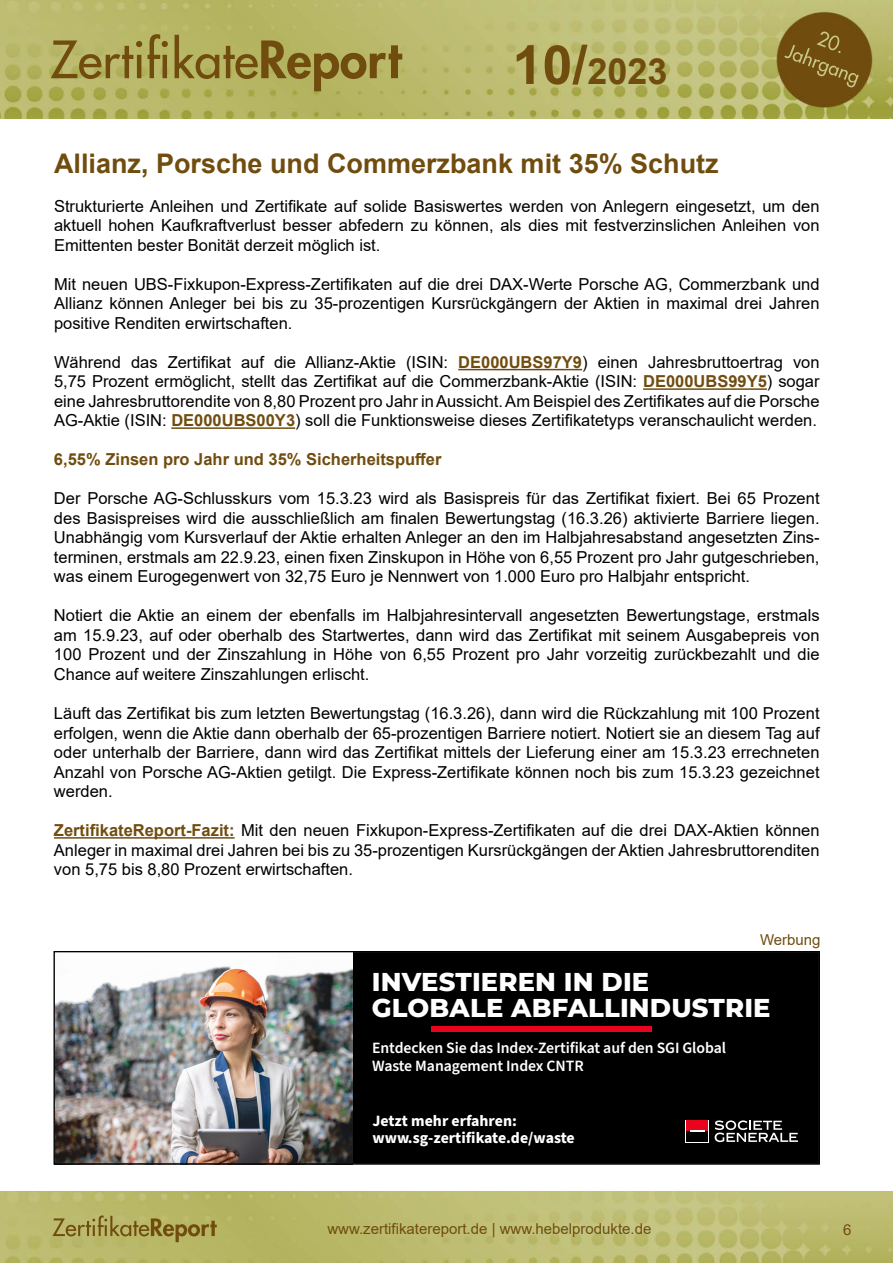
<style>
.page{position:relative;width:893px;height:1263px;background:#fff}
.page>*{position:absolute;margin:0;border:0;box-sizing:border-box;transform-origin:0 0}
.t1{font:700 36px "Arial";color:#704d0f}
.t2{font:700 27px "Arial";color:#704d0f}
.t3{font:100 25.8px/25.8px "Montserrat";letter-spacing:.005em;color:#fff}
.t4{font:16.5px/19.5px "Arial";color:#000;text-align:justify}
.t5{font:700 16.5px "Arial";color:#704d0f}
.t6{font:600 15.75px/18px "Source Sans Pro";letter-spacing:-.005em;color:#fff}
.t7{font:700 15.75px/16.5px "Source Sans Pro";color:#fff}
.t8{font:15px "Arial";color:#704d0f}
.s1{font-size:54px}
.s2{font-weight:700;color:#704d0f}
</style>
<div class="page">
<img style="left:0;top:1192px;width:893px;height:71px">
<img style="left:0;top:0;width:893px;height:119px">
<hr style="left:458px;top:369px;width:124px;height:1px;background:#704d0f">
<hr style="left:643px;top:388px;width:124px;height:2px;background:#704d0f">
<hr style="left:171px;top:427px;width:124px;height:2px;background:#704d0f">
<hr style="left:54px;top:837px;width:181px;height:2px;background:#704d0f">
<div style="left:352px;top:951px;width:467px;height:213px;background:#000"></div>
<img style="left:56px;top:966px;width:296px;height:196px">
<div style="left:686px;top:1120px;width:23px;height:23px;background:#fff"></div>
<svg style="left:715px;top:1120px;width:83px;height:22px"></svg>
<div style="left:686px;top:1120px;width:22px;height:11px;background:#e9041e"></div>
<div style="left:686px;top:1131px;width:22px;height:11px;background:#000"></div>
<svg style="left:690px;top:1130px;width:14px;height:2px"></svg>
<div style="left:431px;top:1027px;width:221px;height:5px;background:#e9041e"></div>
<div style="left:54px;top:951px;width:766px;height:213px;border:1px solid #000"></div>
<h1 class="t1" style="left:512px;top:46px;width:157px"><span class="s1">10/</span>2023</h1>
<h2 class="t2" style="left:54px;top:144px;width:666px">Allianz, Porsche und Commerzbank mit 35% Schutz</h2>
<p class="t4" style="left:54px;top:196px;width:767px">Strukturierte Anleihen und Zertifikate auf solide Basiswertes werden von Anlegern eingesetzt, um den aktuell hohen Kaufkraftverlust besser abfedern zu können, als dies mit festverzinslichen Anleihen von Emittenten bester Bonität derzeit möglich ist.</p>
<p class="t4" style="left:54px;top:274px;width:767px">Mit neuen UBS-Fixkupon-Express-Zertifikaten auf die drei DAX-Werte Porsche AG, Commerzbank und Allianz können Anleger bei bis zu 35-prozentigen Kursrückgängern der Aktien in maximal drei Jahren positive Renditen erwirtschaften.</p>
<p class="t4" style="left:54px;top:352px;width:767px">Während das Zertifikat auf die Allianz-Aktie (ISIN: <span class="s2">DE000UBS97Y9</span>) einen Jahresbruttoertrag von 5,75 Prozent ermöglicht, stellt das Zertifikat auf die Commerzbank-Aktie (ISIN: <span class="s2">DE000UBS99Y5</span>) sogar eine Jahresbruttorendite von 8,80 Prozent pro Jahr in Aussicht. Am Beispiel des Zertifikates auf die Porsche AG-Aktie (ISIN: <span class="s2">DE000UBS00Y3</span>) soll die Funktionsweise dieses Zertifikatetyps veranschaulicht werden.</p>
<p class="t5" style="left:54px;top:448px;width:389px">6,55% Zinsen pro Jahr und 35% Sicherheitspuffer</p>
<p class="t4" style="left:54px;top:489px;width:767px">Der Porsche AG-Schlusskurs vom 15.3.23 wird als Basispreis für das Zertifikat fixiert. Bei 65 Prozent des Basispreises wird die ausschließlich am finalen Bewertungstag (16.3.26) aktivierte Barriere liegen.<br>Unabhängig vom Kursverlauf der Aktie erhalten Anleger an den im Halbjahresabstand angesetzten Zins&shy;terminen, erstmals am 22.9.23, einen fixen Zinskupon in Höhe von 6,55 Prozent pro Jahr gutgeschrieben, was einem Eurogegenwert von 32,75 Euro je Nennwert von 1.000 Euro pro Halbjahr entspricht.</p>
<p class="t4" style="left:54px;top:606px;width:767px">Notiert die Aktie an einem der ebenfalls im Halbjahresintervall angesetzten Bewertungstage, erstmals am 15.9.23, auf oder oberhalb des Startwertes, dann wird das Zertifikat mit seinem Ausgabepreis von 100 Prozent und der Zinszahlung in Höhe von 6,55 Prozent pro Jahr vorzeitig zurückbezahlt und die Chance auf weitere Zinszahlungen erlischt.</p>
<p class="t4" style="left:54px;top:703px;width:767px">Läuft das Zertifikat bis zum letzten Bewertungstag (16.3.26), dann wird die Rückzahlung mit 100 Prozent erfolgen, wenn die Aktie dann oberhalb der 65-prozentigen Barriere notiert. Notiert sie an diesem Tag auf oder unterhalb der Barriere, dann wird das Zertifikat mittels der Lieferung einer am 15.3.23 errechneten Anzahl von Porsche AG-Aktien getilgt. Die Express-Zertifikate können noch bis zum 15.3.23 gezeichnet werden.</p>
<p class="t4" style="left:54px;top:820px;width:767px"><span class="s2">ZertifikateReport-Fazit:</span> Mit den neuen Fixkupon-Express-Zertifikaten auf die drei DAX-Aktien können Anleger in maximal drei Jahren bei bis zu 35-prozentigen Kursrückgängen der Aktien Jahresbruttorenditen von 5,75 bis 8,80 Prozent erwirtschaften.</p>
<p class="t8" style="left:760px;top:930px;width:62px">Werbung</p>
<h3 class="t3" style="left:372px;top:968px;width:400px">INVESTIEREN IN DIE<br>GLOBALE ABFALLINDUSTRIE</h3>
<p class="t6" style="left:372px;top:1039px;width:355px">Entdecken Sie das Index-Zertifikat auf den SGI Global<br>Waste Management Index CNTR</p>
<p class="t7" style="left:372px;top:1113px;width:204px">Jetzt mehr erfahren: www.sg-zertifikate.de/waste</p>
<p class="t8" style="left:327px;top:1218px;width:326px">www.zertifikatereport.de | www.hebelprodukte.de</p>
<p class="t8" style="left:843px;top:1219px;width:10px">6</p>
</div>
